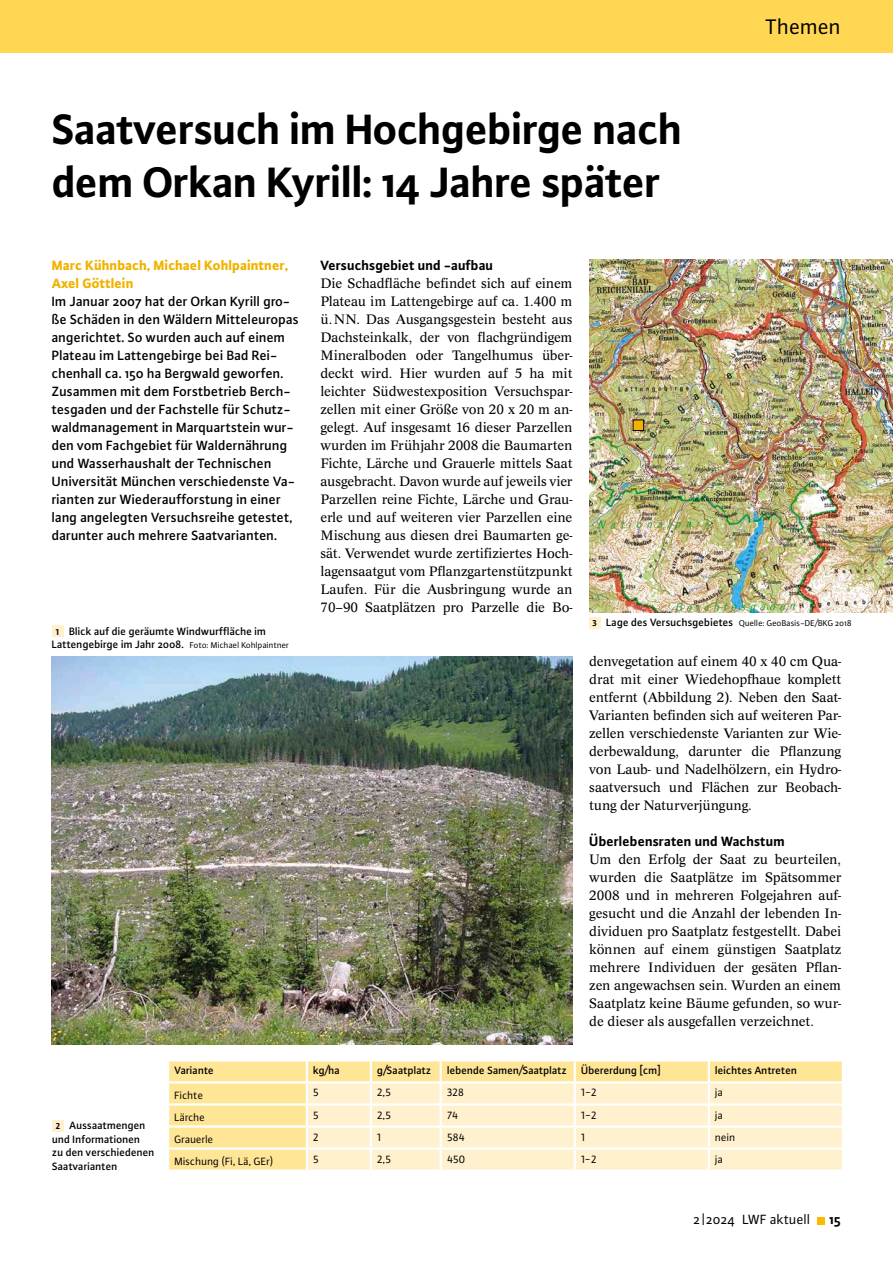
<style>
.page{position:relative;width:893px;height:1263px;background:#fff}
.page>*{position:absolute;margin:0;border:0;box-sizing:border-box;transform-origin:0 0}
.t1{font:700 45px/52.5px "Plus Sans Pro";letter-spacing:-.015em;color:#000}
.t2{font:22.5px "Plus Sans Pro";letter-spacing:-.005em;color:#000}
.t3{font:14.25px/18px "Concept Pro";letter-spacing:-.005em;color:#000;text-align:justify}
.t4{font:500 14.25px/18px "Plus Sans Pro";color:#000}
.t5{font:700 14.25px "Plus Sans Pro";color:#000}
.t6{font:800 14.25px/18px "Plus Sans Pro";color:#f1b300}
.t7{font:14.25px "Plus Sans Pro";color:#000}
.t8{font:500 11.25px/13.5px "Plus Sans Pro";color:#000}
.t9{font:11.25px "Plus Sans Pro";color:#000}
.t10{font:9px "Plus Sans Pro";color:#000}
.s1{font-weight:700;font-size:9px}
.s2{font-weight:400;font-size:9px}
.s3{font-weight:700}
.s4{font-weight:500;font-size:11.25px}
</style>
<div class="page">
<div style="left:0;top:0;width:893px;height:53px;background:#ffd753"></div>
<div style="left:817px;top:1217px;width:8px;height:7px;background:#fbb900"></div>
<div style="left:52px;top:625px;width:11px;height:12px;background:#fff1ce"></div>
<div style="left:589px;top:617px;width:12px;height:11px;background:#fff1ce"></div>
<img style="left:52px;top:656px;width:520px;height:388px">
<div style="left:169px;top:1061px;width:673px;height:108px;background:#ffe596"></div>
<div style="left:308px;top:1083px;width:534px;height:86px;background:#fff1ce"></div>
<hr style="left:306px;top:1061px;width:2px;height:20px;background:#fff">
<hr style="left:370px;top:1061px;width:2px;height:20px;background:#fff">
<hr style="left:440px;top:1061px;width:2px;height:20px;background:#fff">
<hr style="left:574px;top:1061px;width:2px;height:20px;background:#fff">
<hr style="left:708px;top:1061px;width:2px;height:20px;background:#fff">
<hr style="left:370px;top:1083px;width:2px;height:20px;background:#fff">
<hr style="left:440px;top:1083px;width:2px;height:20px;background:#fff">
<hr style="left:574px;top:1083px;width:2px;height:20px;background:#fff">
<hr style="left:708px;top:1083px;width:2px;height:20px;background:#fff">
<hr style="left:167px;top:1103px;width:140px;height:2px;background:#fff">
<hr style="left:307px;top:1103px;width:64px;height:2px;background:#fff">
<hr style="left:371px;top:1103px;width:70px;height:2px;background:#fff">
<hr style="left:370px;top:1105px;width:2px;height:20px;background:#fff">
<hr style="left:441px;top:1103px;width:134px;height:2px;background:#fff">
<hr style="left:440px;top:1105px;width:2px;height:20px;background:#fff">
<hr style="left:575px;top:1103px;width:134px;height:2px;background:#fff">
<hr style="left:574px;top:1105px;width:2px;height:20px;background:#fff">
<hr style="left:709px;top:1103px;width:135px;height:2px;background:#fff">
<hr style="left:708px;top:1105px;width:2px;height:20px;background:#fff">
<hr style="left:167px;top:1125px;width:140px;height:3px;background:#fff">
<hr style="left:307px;top:1125px;width:64px;height:3px;background:#fff">
<hr style="left:371px;top:1125px;width:70px;height:3px;background:#fff">
<hr style="left:441px;top:1125px;width:134px;height:3px;background:#fff">
<hr style="left:575px;top:1125px;width:134px;height:3px;background:#fff">
<hr style="left:709px;top:1125px;width:135px;height:3px;background:#fff">
<hr style="left:167px;top:1147px;width:140px;height:3px;background:#fff">
<hr style="left:307px;top:1147px;width:64px;height:3px;background:#fff">
<hr style="left:371px;top:1147px;width:70px;height:3px;background:#fff">
<svg style="left:370px;top:1128px;width:2px;height:41px"></svg>
<hr style="left:441px;top:1147px;width:134px;height:3px;background:#fff">
<svg style="left:440px;top:1128px;width:2px;height:41px"></svg>
<hr style="left:575px;top:1147px;width:134px;height:3px;background:#fff">
<svg style="left:574px;top:1128px;width:2px;height:41px"></svg>
<hr style="left:709px;top:1147px;width:135px;height:3px;background:#fff">
<svg style="left:708px;top:1128px;width:2px;height:41px"></svg>
<hr style="left:167px;top:1081px;width:140px;height:2px;background:#fff">
<hr style="left:307px;top:1081px;width:64px;height:2px;background:#fff">
<hr style="left:306px;top:1083px;width:2px;height:20px;background:#fff">
<hr style="left:371px;top:1081px;width:70px;height:2px;background:#fff">
<hr style="left:441px;top:1081px;width:134px;height:2px;background:#fff">
<hr style="left:575px;top:1081px;width:134px;height:2px;background:#fff">
<hr style="left:709px;top:1081px;width:135px;height:2px;background:#fff">
<hr style="left:306px;top:1105px;width:2px;height:20px;background:#fff">
<svg style="left:306px;top:1128px;width:2px;height:41px"></svg>
<div style="left:52px;top:1120px;width:12px;height:12px;background:#fff1ce"></div>
<img style="left:589px;top:259px;width:304px;height:353px">
<div style="left:633px;top:420px;width:11px;height:11px;background:#f1b300"></div>
<div style="left:633px;top:420px;width:11px;height:11px;border:1px solid #000"></div>
<h1 class="t1" style="left:52px;top:99px;width:632px">Saatversuch im Hochgebirge nach dem Orkan Kyrill: 14 Jahre später</h1>
<p class="t6" style="left:52px;top:255px;width:238px">Marc Kühnbach, Michael Kohlpaintner,<br>Axel Göttlein</p>
<p class="t4" style="left:52px;top:291px;width:249px">Im Januar 2007 hat der Orkan Kyrill gro&shy;ße Schäden in den Wäldern Mitteleuropas angerichtet. So wurden auch auf einem Plateau im Lattengebirge bei Bad Rei&shy;chenhall ca. 150 ha Bergwald geworfen.<br>Zusammen mit dem Forstbetrieb Berch&shy;tesgaden und der Fachstelle für Schutz&shy;waldmanagement in Marquartstein wur&shy;den vom Fachgebiet für Waldernährung und Wasserhaushalt der Technischen Universität München verschiedenste Va&shy;rianten zur Wiederaufforstung in einer lang angelegten Versuchsreihe getestet, darunter auch mehrere Saatvarianten.</p>
<p class="t5" style="left:320px;top:255px;width:174px">Versuchsgebiet und -aufbau</p>
<p class="t3" style="left:320px;top:274px;width:253px">Die Schadfläche befindet sich auf einem Plateau im Lattengebirge auf ca. 1.400 m ü.NN. Das Ausgangsgestein besteht aus Dachsteinkalk, der von flachgründigem Mineralboden oder Tangelhumus über&shy;deckt wird. Hier wurden auf 5 ha mit leichter Südwestexposition Versuchspar&shy;zellen mit einer Größe von 20 x 20 m an&shy;gelegt. Auf insgesamt 16 dieser Parzellen wurden im Frühjahr 2008 die Baumarten Fichte, Lärche und Grauerle mittels Saat ausgebracht. Davon wurde auf jeweils vier Parzellen reine Fichte, Lärche und Grau&shy;erle und auf weiteren vier Parzellen eine Mischung aus diesen drei Baumarten ge&shy;sät. Verwendet wurde zertifiziertes Hoch&shy;lagensaatgut vom Pflanzgartenstützpunkt Laufen. Für die Ausbringung wurde an 70–90 Saatplätzen pro Parzelle die Bo-</p>
<h2 class="t2" style="left:765px;top:12px;width:77px">Themen</h2>
<p class="t8" style="left:52px;top:624px;width:239px;text-indent:4px"><span class="s1">1</span> Blick auf die geräumte Windwurffläche im<br>Lattengebirge im Jahr 2008. <span class="s2">Foto: Michael Kohlpaintner</span></p>
<p class="t10" style="left:592px;top:617px;width:261px"><span class="s3">3</span> <span class="s4">Lage des Versuchsgebietes</span> Quelle: GeoBasis-DE/BKG 2018</p>
<p class="t3" style="left:589px;top:652px;width:253px">denvegetation auf einem 40 x 40 cm Qua&shy;drat mit einer Wiedehopfhaue komplett entfernt (Abbildung 2). Neben den Saat-Varianten befinden sich auf weiteren Par&shy;zellen verschiedenste Varianten zur Wie&shy;derbewaldung, darunter die Pflanzung von Laub- und Nadelhölzern, ein Hydro&shy;saatversuch und Flächen zur Beobach&shy;tung der Naturverjüngung.</p>
<p class="t5" style="left:589px;top:830px;width:197px">Überlebensraten und Wachstum</p>
<p class="t3" style="left:589px;top:850px;width:253px">Um den Erfolg der Saat zu beurteilen, wurden die Saatplätze im Spätsommer 2008 und in mehreren Folgejahren auf&shy;gesucht und die Anzahl der lebenden In&shy;dividuen pro Saatplatz festgestellt. Dabei können auf einem günstigen Saatplatz mehrere Individuen der gesäten Pflan&shy;zen angewachsen sein. Wurden an einem Saatplatz keine Bäume gefunden, so wur&shy;de dieser als ausgefallen verzeichnet.</p>
<p class="t8" style="left:52px;top:1118px;width:104px;text-indent:4px"><span class="s1">2</span> Aussaatmengen und Informationen<br>zu den verschiedenen<br>Saatvarianten</p>
<p class="t8" style="left:174px;top:1063px;width:41px">Variante</p>
<p class="t8" style="left:313px;top:1063px;width:28px">kg/ha</p>
<p class="t8" style="left:377px;top:1063px;width:55px">g/Saatplatz</p>
<p class="t8" style="left:447px;top:1063px;width:121px">lebende Samen/Saatplatz</p>
<p class="t8" style="left:581px;top:1063px;width:81px">Übererdung [cm]</p>
<p class="t8" style="left:715px;top:1063px;width:83px">leichtes Antreten</p>
<p class="t9" style="left:174px;top:1088px;width:30px">Fichte</p>
<p class="t9" style="left:313px;top:1085px;width:7px">5</p>
<p class="t9" style="left:377px;top:1085px;width:15px">2,5</p>
<p class="t9" style="left:447px;top:1085px;width:18px">328</p>
<p class="t9" style="left:581px;top:1085px;width:17px">1-2</p>
<p class="t9" style="left:715px;top:1085px;width:9px">ja</p>
<p class="t9" style="left:174px;top:1110px;width:32px">Lärche</p>
<p class="t9" style="left:313px;top:1107px;width:7px">5</p>
<p class="t9" style="left:377px;top:1107px;width:15px">2,5</p>
<p class="t9" style="left:447px;top:1107px;width:13px">74</p>
<p class="t9" style="left:581px;top:1107px;width:17px">1-2</p>
<p class="t9" style="left:715px;top:1107px;width:9px">ja</p>
<p class="t9" style="left:174px;top:1132px;width:41px">Grauerle</p>
<p class="t9" style="left:313px;top:1129px;width:7px">2</p>
<p class="t9" style="left:377px;top:1129px;width:6px">1</p>
<p class="t9" style="left:447px;top:1129px;width:19px">584</p>
<p class="t9" style="left:581px;top:1129px;width:6px">1</p>
<p class="t9" style="left:715px;top:1129px;width:22px">nein</p>
<p class="t9" style="left:174px;top:1154px;width:100px">Mischung (Fi, Lä, GEr)</p>
<p class="t9" style="left:313px;top:1151px;width:7px">5</p>
<p class="t9" style="left:377px;top:1151px;width:15px">2,5</p>
<p class="t9" style="left:447px;top:1151px;width:20px">450</p>
<p class="t9" style="left:581px;top:1151px;width:17px">1-2</p>
<p class="t9" style="left:715px;top:1151px;width:9px">ja</p>
<p class="t7" style="left:693px;top:1210px;width:118px">2 |2024 LWF aktuell</p>
<p class="t5" style="left:829px;top:1209px;width:13px">15</p>
</div>
